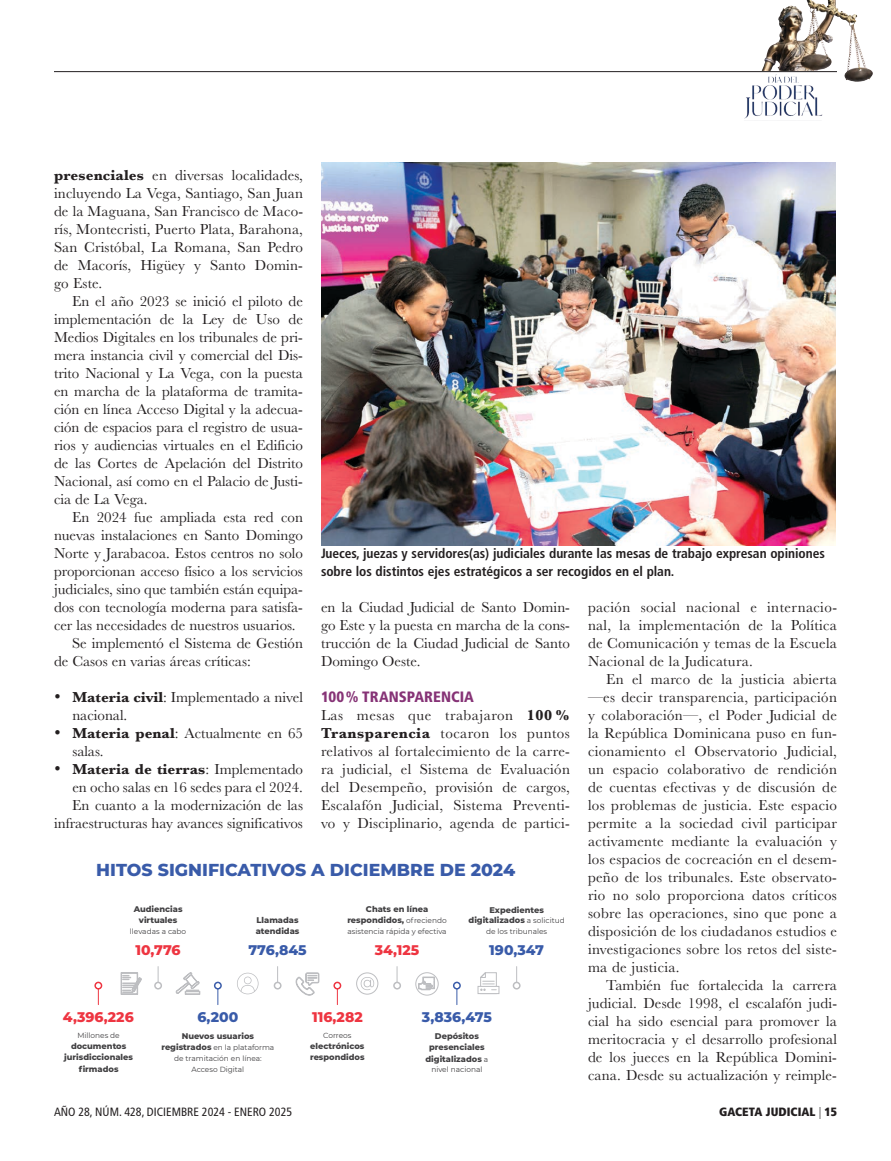
<style>
.page{position:relative;width:891px;height:1161px;background:#fff}
.page>*{position:absolute;margin:0;border:0;box-sizing:border-box;transform-origin:0 0}
.t1{font:800 17.4px "Montserrat";color:#395ba9}
.t2{font:15px/18px "Baskerville";color:#231f20;text-align:justify}
.t3{font:900 condensed 15px "Frutiger LT Pro";color:#863376}
.t4{font:800 13.95px "Montserrat";color:#395ba9}
.t5{font:800 13.95px "Montserrat";color:#ee3541}
.t6{font:700 condensed 13.5px/18px "Frutiger LT Pro";letter-spacing:-.005em;color:#231f20}
.t7{font:condensed 12px "Frutiger LT Pro";color:#231f20}
.t8{font:900 condensed 12px "Frutiger LT Pro";color:#231f20}
.t9{font:800 8.25px/11.6px "Montserrat";color:#424143;text-align:center}
.t10{font:7.35px/10.6px "Montserrat";color:#424143;text-align:center}
.s1{font-weight:700}
.s2{font-weight:400;font-size:7.35px}
.s3{font-weight:800;font-size:8.25px}
.s4{font-weight:300}
</style>
<div class="page">
<hr style="left:54px;top:71px;width:783px;height:1px;background:#231f20">
<img style="left:742px;top:72px;width:81px;height:47px">
<img style="left:762px;top:0;width:111px;height:82px">
<img style="left:321px;top:162px;width:515px;height:384px">
<svg style="left:94px;top:982px;width:8px;height:8px"></svg>
<svg style="left:154px;top:982px;width:8px;height:8px"></svg>
<svg style="left:156px;top:966px;width:5px;height:22px"></svg>
<svg style="left:214px;top:982px;width:8px;height:8px"></svg>
<svg style="left:215px;top:983px;width:5px;height:22px"></svg>
<div style="left:274px;top:982px;width:8px;height:8px;background:#bdbec1;border-radius:50%"></div>
<svg style="left:275px;top:966px;width:5px;height:22px"></svg>
<svg style="left:96px;top:983px;width:5px;height:22px"></svg>
<svg style="left:333px;top:982px;width:8px;height:8px"></svg>
<svg style="left:335px;top:983px;width:5px;height:22px"></svg>
<svg style="left:393px;top:982px;width:8px;height:8px"></svg>
<svg style="left:395px;top:966px;width:5px;height:22px"></svg>
<svg style="left:453px;top:982px;width:8px;height:8px"></svg>
<svg style="left:454px;top:983px;width:5px;height:22px"></svg>
<div style="left:513px;top:982px;width:8px;height:8px;background:#bdbec1;border-radius:50%"></div>
<svg style="left:514px;top:966px;width:5px;height:22px"></svg>
<svg style="left:121px;top:973px;width:20px;height:21px"></svg>
<svg style="left:176px;top:972px;width:24px;height:22px"></svg>
<svg style="left:237px;top:973px;width:22px;height:21px"></svg>
<svg style="left:296px;top:973px;width:23px;height:22px"></svg>
<svg style="left:361px;top:977px;width:13px;height:13px"></svg>
<div style="left:356px;top:973px;width:22px;height:22px;border:1px solid #bdbec1;border-radius:50%"></div>
<div style="left:415px;top:972px;width:24px;height:23px;border:1px solid #bdbec1;border-radius:50%"></div>
<svg style="left:418px;top:977px;width:17px;height:13px"></svg>
<div style="left:478px;top:986px;width:21px;height:8px;border:1px solid #bdbec1"></div>
<svg style="left:479px;top:972px;width:18px;height:22px"></svg>
<p class="t2" style="left:54px;top:166px;width:251px"><span class="s1">presenciales</span> en diversas localidades, incluyendo La Vega, Santiago, San Juan de la Maguana, San Francisco de Maco&shy;rís, Montecristi, Puerto Plata, Barahona, San Cristóbal, La Romana, San Pedro de Macorís, Higüey y Santo Domin&shy;go Este.</p>
<p class="t2" style="left:54px;top:292px;width:251px;text-indent:18px">En el año 2023 se inició el piloto de implementación de la Ley de Uso de Medios Digitales en los tribunales de pri&shy;mera instancia civil y comercial del Dis&shy;trito Nacional y La Vega, con la puesta en marcha de la plataforma de tramita&shy;ción en línea Acceso Digital y la adecua&shy;ción de espacios para el registro de usua&shy;rios y audiencias virtuales en el Edificio de las Cortes de Apelación del Distrito Nacional, así como en el Palacio de Justi&shy;cia de La Vega.</p>
<p class="t2" style="left:72px;top:508px;width:232px">En 2024 fue ampliada esta red con</p>
<p class="t2" style="left:54px;top:526px;width:250px">nuevas instalaciones en Santo Domingo</p>
<p class="t2" style="left:54px;top:544px;width:250px">Norte y Jarabacoa. Estos centros no solo</p>
<p class="t2" style="left:54px;top:562px;width:250px">proporcionan acceso físico a los servicios</p>
<p class="t2" style="left:54px;top:580px;width:251px">judiciales, sino que también están equipa-</p>
<p class="t2" style="left:54px;top:598px;width:251px">dos con tecnología moderna para satisfa-</p>
<p class="t2" style="left:54px;top:616px;width:243px">cer las necesidades de nuestros usuarios.</p>
<p class="t2" style="left:72px;top:634px;width:232px">Se implementó el Sistema de Gestión</p>
<p class="t2" style="left:54px;top:652px;width:198px">de Casos en varias áreas críticas:</p>
<p class="t2" style="left:72px;top:688px;width:232px;text-indent:-18px">• <span class="s1">Materia civil</span>: Implementado a nivel nacional.</p>
<p class="t2" style="left:72px;top:724px;width:232px;text-indent:-18px">• <span class="s1">Materia penal</span>: Actualmente en 65 salas.</p>
<p class="t2" style="left:54px;top:760px;width:251px;text-align:right">• <span class="s1">Materia de tierras</span>: Implementado en ocho salas en 16 sedes para el 2024.<br>En cuanto a la modernización de las infraestructuras hay avances significativos</p>
<p class="t6" style="left:321px;top:544px;width:505px">Jueces, juezas y servidores(as) judiciales durante las mesas de trabajo expresan opiniones sobre los distintos ejes estratégicos a ser recogidos en el plan.</p>
<p class="t2" style="left:321px;top:598px;width:251px">en la Ciudad Judicial de Santo Domin&shy;go Este y la puesta en marcha de la cons&shy;trucción de la Ciudad Judicial de Santo Domingo Oeste.</p>
<p class="t3" style="left:321px;top:688px;width:154px">100% TRANSPARENCIA</p>
<p class="t2" style="left:321px;top:706px;width:251px">Las mesas que trabajaron <span class="s1">100 % Transparencia</span> tocaron los puntos relativos al fortalecimiento de la carre&shy;ra judicial, el Sistema de Evaluación del Desempeño, provisión de cargos, Escalafón Judicial, Sistema Preventi&shy;vo y Disciplinario, agenda de partici-</p>
<p class="t2" style="left:588px;top:598px;width:251px">pación social nacional e internacio&shy;nal, la implementación de la Política de Comunicación y temas de la Escuela Nacional de la Judicatura.</p>
<p class="t2" style="left:588px;top:670px;width:251px;text-indent:18px">En el marco de la justicia abierta —es decir transparencia, participación y colaboración—, el Poder Judicial de la República Dominicana puso en fun&shy;cionamiento el Observatorio Judicial, un espacio colaborativo de rendición de cuentas efectivas y de discusión de los problemas de justicia. Este espacio permite a la sociedad civil participar activamente mediante la evaluación y los espacios de cocreación en el desem&shy;peño de los tribunales. Este observato&shy;rio no solo proporciona datos críticos sobre las operaciones, sino que pone a disposición de los ciudadanos estudios e investigaciones sobre los retos del siste&shy;ma de justicia.</p>
<p class="t2" style="left:588px;top:976px;width:251px;text-indent:18px">También fue fortalecida la carrera judicial. Desde 1998, el escalafón judi&shy;cial ha sido esencial para promover la meritocracia y el desarrollo profesional de los jueces en la República Domini&shy;cana. Desde su actualización y reimple-</p>
<p class="t1" style="left:96px;top:857px;width:421px">HITOS SIGNIFICATIVOS A DICIEMBRE DE 2024</p>
<p class="t9" style="left:134px;top:903px;width:50px">Audiencias virtuales</p>
<p class="t10" style="left:130px;top:926px;width:58px">llevadas a cabo</p>
<p class="t9" style="left:347px;top:903px;width:101px">Chats en línea respondidos, <span class="s2">ofreciendo</span></p>
<p class="t10" style="left:348px;top:926px;width:101px">asistencia rápida y efectiva</p>
<p class="t9" style="left:469px;top:904px;width:98px;line-height:10.6px">Expedientes digitalizados <span class="s2">a solicitud</span></p>
<p class="t10" style="left:486px;top:926px;width:63px">de los tribunales</p>
<p class="t9" style="left:256px;top:913px;width:45px;text-align:left">Llamadas atendidas</p>
<p class="t5" style="left:136px;top:940px;width:47px">10,776</p>
<p class="t5" style="left:375px;top:940px;width:46px">34,125</p>
<p class="t4" style="left:489px;top:940px;width:56px">190,347</p>
<p class="t4" style="left:248px;top:940px;width:60px">776,845</p>
<p class="t5" style="left:63px;top:1007px;width:72px">4,396,226</p>
<p class="t4" style="left:197px;top:1007px;width:42px">6,200</p>
<p class="t5" style="left:312px;top:1007px;width:52px">116,282</p>
<p class="t4" style="left:422px;top:1007px;width:71px">3,836,475</p>
<p class="t10" style="left:323px;top:1030px;width:30px">Correos</p>
<p class="t9" style="left:310px;top:1040px;width:56px;text-align:left">electrónicos respondidos</p>
<p class="t9" style="left:426px;top:1029px;width:64px">Depósitos presenciales digitalizados <span class="s2">a</span></p>
<p class="t10" style="left:431px;top:1064px;width:53px">nivel nacional</p>
<p class="t9" style="left:182px;top:1029px;width:74px">Nuevos usuarios</p>
<p class="t10" style="left:161px;top:1042px;width:114px"><span class="s3">registrados</span> en la plataforma de tramitación en línea:<br>Acceso Digital</p>
<p class="t10" style="left:77px;top:1030px;width:44px">Millones de</p>
<p class="t9" style="left:64px;top:1040px;width:70px">documentos jurisdiccionales firmados</p>
<p class="t7" style="left:54px;top:1105px;width:240px">AÑO 28, NÚM. 428, DICIEMBRE 2024 - ENERO 2025</p>
<p class="t8" style="left:719px;top:1104px;width:119px">GACETA JUDICIAL <span class="s4">|</span> 15</p>
</div>
